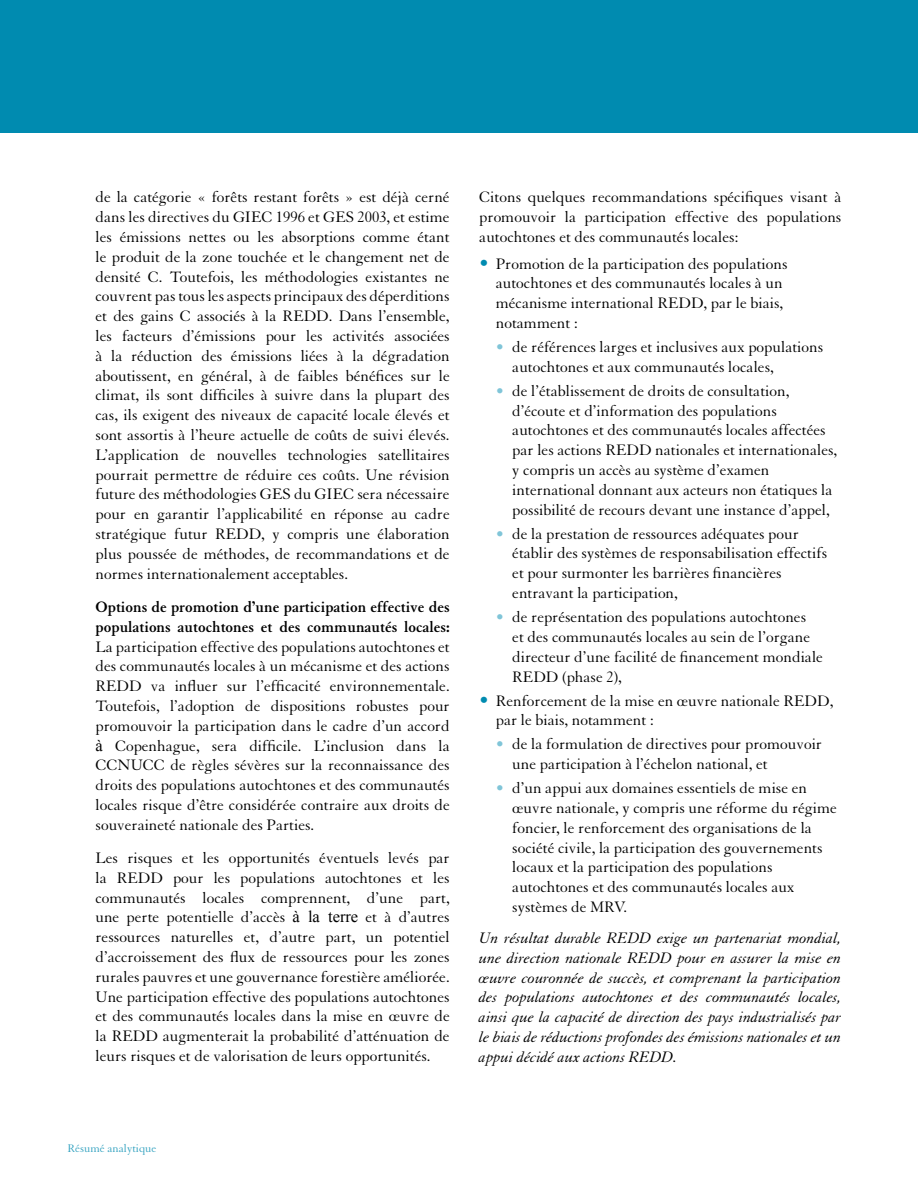
<style>
.page{position:relative;width:918px;height:1188px;background:#fff}
.page>*{position:absolute;margin:0;border:0;box-sizing:border-box;transform-origin:0 0}
.t1{font:16.5px/19.8px "Granjon LT Std";color:#000}
.t2{font:italic 16.5px/19.8px "Granjon LT Std";color:#000;text-align:justify}
.t3{font:700 16.5px/19.8px "Granjon LT Std";color:#000}
.t4{font:12px "Granjon LT Std";color:#33a2c0}
.s1{font-family:"Times New Roman"}
.s2{font-size:19.5px;color:#008bb0}
.s3{color:#80c5d8}
</style>
<div class="page">
<div style="left:0;top:0;width:918px;height:132px;background:#008bb0"></div>
<p class="t1" style="left:96px;top:188px;width:356px;text-align:justify">de la catégorie « forêts restant forêts » est déjà cerné dans les directives du GIEC 1996 et GES 2003, et estime les émissions nettes ou les absorptions comme étant le produit de la zone touchée et le changement net de densité C. Toutefois, les méthodologies existantes ne couvrent pas tous les aspects principaux des déperditions et des gains C associés à la REDD. Dans l’ensemble, les facteurs d’émissions pour les activités associées à la réduction des émissions liées à la dégradation aboutissent, en général, à de faibles bénéfices sur le climat, ils sont difficiles à suivre dans la plupart des cas, ils exigent des niveaux de capacité locale élevés et sont assortis à l’heure actuelle de coûts de suivi élevés.<br>L’application de nouvelles technologies satellitaires pourrait permettre de réduire ces coûts. Une révision future des méthodologies GES du GIEC sera nécessaire pour en garantir l’applicabilité en réponse au cadre stratégique futur REDD, y compris une élaboration plus poussée de méthodes, de recommandations et de normes internationalement acceptables.</p>
<p class="t3" style="left:96px;top:597px;width:356px">Options de promotion d’une participation effective des populations autochtones et des communautés locales:</p>
<p class="t1" style="left:96px;top:637px;width:356px;text-align:justify">La participation effective des populations autochtones et des communautés locales à un mécanisme et des actions REDD va influer sur l’efficacité environnementale.<br>Toutefois, l’adoption de dispositions robustes pour promouvoir la participation dans le cadre d’un accord <span class="s1">à</span> Copenhague, sera difficile. L’inclusion dans la CCNUCC de règles sévères sur la reconnaissance des droits des populations autochtones et des communautés locales risque d’être considérée contraire aux droits de souveraineté nationale des Parties.</p>
<p class="t1" style="left:96px;top:848px;width:356px;text-align:justify">Les risques et les opportunités éventuels levés par la REDD pour les populations autochtones et les communautés locales comprennent, d’une part, une perte potentielle d’accès <span class="s1">à la terre</span> et à d’autres ressources naturelles et, d’autre part, un potentiel d’accroissement des flux de ressources pour les zones rurales pauvres et une gouvernance forestière améliorée.<br>Une participation effective des populations autochtones et des communautés locales dans la mise en œuvre de la REDD augmenterait la probabilité d’atténuation de leurs risques et de valorisation de leurs opportunités.</p>
<p class="t1" style="left:479px;top:188px;width:364px;text-align:justify">Citons quelques recommandations spécifiques visant à promouvoir la participation effective des populations autochtones et des communautés locales:</p>
<p class="t1" style="left:496px;top:254px;width:293px;text-indent:-16px"><span class="s2">•</span> Promotion de la participation des populations autochtones et des communautés locales à un mécanisme international REDD, par le biais, notamment :</p>
<p class="t1" style="left:512px;top:337px;width:312px;text-indent:-16px"><span class="s3">•</span> de références larges et inclusives aux populations autochtones et aux communautés locales,</p>
<p class="t1" style="left:512px;top:381px;width:327px;text-indent:-16px"><span class="s3">•</span> de l’établissement de droits de consultation, d’écoute et d’information des populations autochtones et des communautés locales affectées par les actions REDD nationales et internationales, y compris un accès au système d’examen international donnant aux acteurs non étatiques la possibilité de recours devant une instance d’appel,</p>
<p class="t1" style="left:512px;top:524px;width:316px;text-indent:-16px"><span class="s3">•</span> de la prestation de ressources adéquates pour établir des systèmes de responsabilisation effectifs et pour surmonter les barrières financières entravant la participation,</p>
<p class="t1" style="left:512px;top:608px;width:312px;text-indent:-16px"><span class="s3">•</span> de représentation des populations autochtones<br>et des communautés locales au sein de l’organe directeur d’une facilité de financement mondiale REDD (phase 2),</p>
<p class="t1" style="left:496px;top:691px;width:339px;text-indent:-16px"><span class="s2">•</span> Renforcement de la mise en œuvre nationale REDD, par le biais, notamment :</p>
<p class="t1" style="left:512px;top:735px;width:311px;text-indent:-16px"><span class="s3">•</span> de la formulation de directives pour promouvoir une participation à l’échelon national, et</p>
<p class="t1" style="left:512px;top:779px;width:326px;text-indent:-16px"><span class="s3">•</span> d’un appui aux domaines essentiels de mise en œuvre nationale, y compris une réforme du régime foncier, le renforcement des organisations de la société civile, la participation des gouvernements locaux et la participation des populations autochtones et des communautés locales aux systèmes de MRV.</p>
<p class="t2" style="left:479px;top:928px;width:364px">Un résultat durable REDD exige un partenariat mondial, une direction nationale REDD pour en assurer la mise en œuvre couronnée de succès, et comprenant la participation des populations autochtones et des communautés locales, ainsi que la capacité de direction des pays industrialisés par le biais de réductions profondes des émissions nationales et un appui décidé aux actions REDD.</p>
<p class="t4" style="left:67px;top:1142px;width:90px">Résumé analytique</p>
</div>
